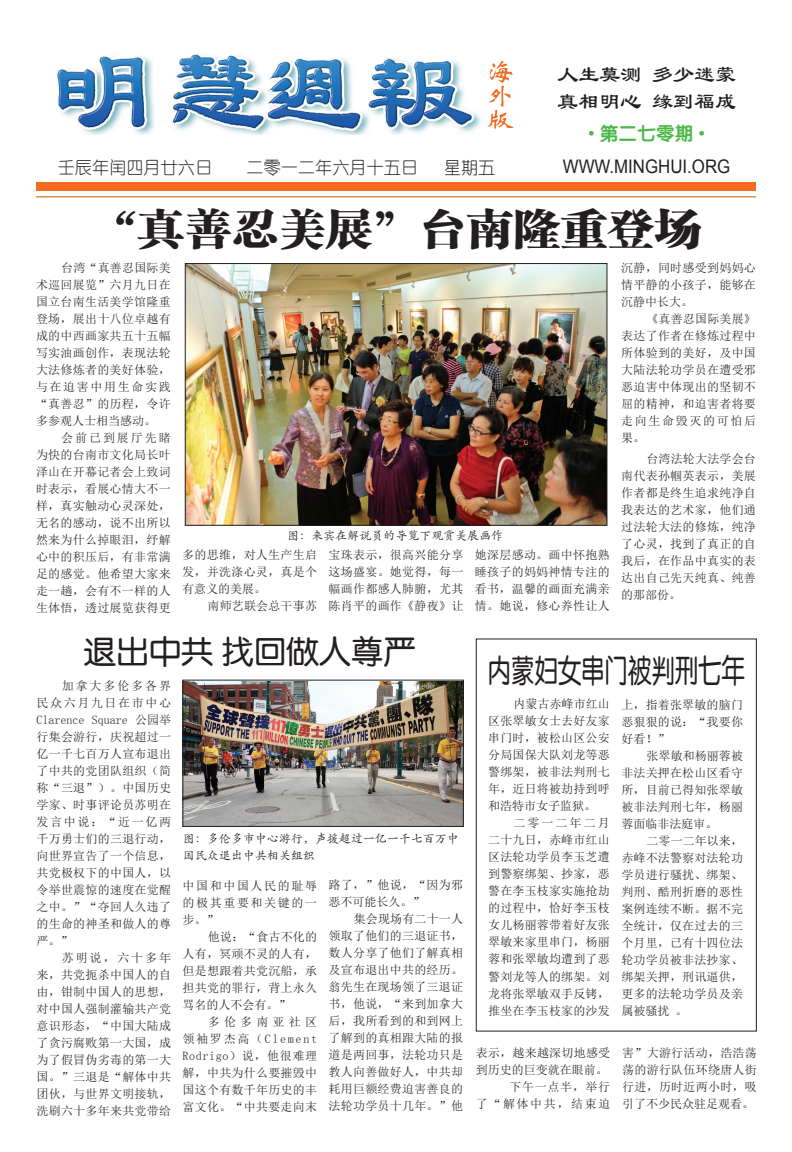
<style>
.page{position:relative;width:792px;height:1152px;background:#fff}
.page>*{position:absolute;margin:0;border:0;box-sizing:border-box;transform-origin:0 0}
.t1{font:42.3px "FZCSJW GB1 0";color:#231f20;scale:1.11 1}
.t2{font:32.4px "FZY3 JW GB1 0";color:#231f20;scale:.72 1}
.t3{font:32.4px "FZY3 JW GB1 0";color:#231f20}
.t4{font:23.4px/26.5px "Li Su";color:#231f20;scale:.9 1}
.t5{font:18.7px "Arial";color:#231f20;scale:.9 1}
.t6{font:18.7px "FZY4 JW GB1 0";color:#4cb848}
.t7{font:17.2px "You Yuan";color:#231f20}
.t8{font:12px/17px "Sim Sun";letter-spacing:.02em;color:#231f20;text-align:justify}
.t9{font:12px/17px "ST Kaiti";color:#231f20}
.t10{font:12px/17px "Sim Sun";color:#231f20}
.s1{font-family:"Arial"}
</style>
<div class="page">
<hr style="left:36px;top:196px;width:720px;height:1px;background:#d06f18">
<div style="left:36px;top:182px;width:720px;height:9px;background:#f36c21"></div>
<svg style="left:488px;top:61px;width:25px;height:68px"></svg>
<img style="left:57px;top:54px;width:424px;height:80px">
<img style="left:187px;top:265px;width:418px;height:258px">
<div style="left:185px;top:263px;width:422px;height:262px;border:1px solid #231f20"></div>
<img style="left:185px;top:682px;width:277px;height:143px">
<div style="left:183px;top:680px;width:281px;height:147px;border:1px solid #231f20"></div>
<div style="left:476px;top:639px;width:281px;height:392px;border:1px solid #231f20"></div>
<h3 class="t4" style="left:557px;top:61px;width:200px">人生莫测 多少迷蒙真相明心 缘到福成</h3>
<h3 class="t7" style="left:58px;top:158px;width:156px">壬辰年闰四月廿六日</h3>
<h3 class="t7" style="left:247px;top:158px;width:173px">二零一二年六月十五日</h3>
<h3 class="t7" style="left:444px;top:158px;width:53px">星期五</h3>
<h3 class="t6" style="left:588px;top:122px;width:118px"><span class="s1">•</span> 第二七零期 <span class="s1">•</span></h3>
<h3 class="t5" style="left:563px;top:154px;width:188px">WWW.MINGHUI.ORG</h3>
<h1 class="t1" style="left:90px;top:205px;width:552px">“真善忍美展”台南隆重登场</h1>
<p class="t8" style="left:36px;top:259px;width:136px;text-indent:25px">台湾“真善忍国际美术巡回展览”六月九日在国立台南生活美学馆隆重登场，展出十八位卓越有成的中西画家共五十五幅写实油画创作，表现法轮大法修炼者的美好体验，与在迫害中用生命实践“真善忍”的历程，令许多参观人士相当感动。</p>
<p class="t8" style="left:36px;top:429px;width:136px;text-indent:25px">会前已到展厅先睹为快的台南市文化局长叶泽山在开幕记者会上致词时表示，看展心情大不一样，真实触动心灵深处，无名的感动，说不出所以然来为什么掉眼泪，纾解心中的积压后，有非常满足的感觉。他希望大家来走一趟，会有不一样的人生体悟，透过展览获得更</p>
<p class="t9" style="left:287px;top:527px;width:217px">图：来宾在解说员的导览下观赏美展画作</p>
<p class="t8" style="left:182px;top:546px;width:136px">多的思维，对人生产生启发，并洗涤心灵，真是个有意义的美展。</p>
<p class="t8" style="left:208px;top:597px;width:111px">南师艺联会总干事苏</p>
<p class="t8" style="left:329px;top:546px;width:136px">宝珠表示，很高兴能分享这场盛宴。她觉得，每一幅画作都感人肺腑，尤其陈肖平的画作《静夜》让</p>
<p class="t8" style="left:475px;top:546px;width:136px">她深层感动。画中怀抱熟睡孩子的妈妈神情专注的看书，温馨的画面充满亲情。她说，修心养性让人</p>
<p class="t8" style="left:621px;top:259px;width:136px">沉静，同时感受到妈妈心情平静的小孩子，能够在沉静中长大。</p>
<p class="t8" style="left:621px;top:310px;width:136px;text-indent:25px">《真善忍国际美展》表达了作者在修炼过程中所体验到的美好，及中国大陆法轮功学员在遭受邪恶迫害中体现出的坚韧不屈的精神，和迫害者将要走向生命毁灭的可怕后果。</p>
<p class="t8" style="left:621px;top:451px;width:136px;text-indent:25px">台湾法轮大法学会台南代表孙帼英表示，美展作者都是终生追求纯净自我表达的艺术家，他们通过法轮大法的修炼，纯净了心灵，找到了真正的自我后，在作品中真实的表达出自己先天纯真、纯善的那部份。</p>
<h2 class="t3" style="left:84px;top:634px;width:334px">退出中共 找回做人尊严</h2>
<p class="t8" style="left:37px;top:677px;width:136px;text-indent:25px">加拿大多伦多各界民众六月九日在市中心Clarence Square 公园举行集会游行，庆祝超过一亿一千七百万人宣布退出了中共的党团队组织（简称“三退”）。中国历史学家、时事评论员苏明在发言中说：“近一亿两千万勇士们的三退行动，向世界宣告了一个信息，共党极权下的中国人，以令举世震惊的速度在觉醒之中。”“夺回人久违了的生命的神圣和做人的尊严。”</p>
<p class="t8" style="left:37px;top:949px;width:136px;text-indent:25px">苏明说，六十多年来，共党扼杀中国人的自由，钳制中国人的思想，对中国人强制灌输共产党意识形态，“中国大陆成了贪污腐败第一大国，成为了假冒伪劣毒的第一大国。”三退是“解体中共团伙，与世界文明接轨，洗刷六十多年来共党带给</p>
<p class="t9" style="left:183px;top:829px;width:277px">图：多伦多市中心游行，声援超过一亿一千七百万中国民众退出中共相关组织</p>
<p class="t8" style="left:183px;top:877px;width:136px">中国和中国人民的耻辱的极其重要和关键的一步。”</p>
<p class="t8" style="left:183px;top:928px;width:136px;text-indent:25px">他说：“食古不化的人有，冥顽不灵的人有，但是想跟着共党沉船，承担共党的罪行，背上永久骂名的人不会有。”</p>
<p class="t8" style="left:183px;top:1013px;width:136px;text-indent:25px">多伦多南亚社区领袖罗杰高（Clement Rodrigo）说，他很难理解，中共为什么要摧毁中国这个有数千年历史的丰富文化。“中共要走向末</p>
<p class="t10" style="left:329px;top:876px;width:136px">路了，”他说，“因为邪恶不可能长久。”</p>
<p class="t8" style="left:329px;top:910px;width:136px;text-indent:25px">集会现场有二十一人领取了他们的三退证书，数人分享了他们了解真相及宣布退出中共的经历。翁先生在现场领了三退证书，他说，“来到加拿大后，我所看到的和到网上了解到的真相跟大陆的报道是两回事，法轮功只是教人向善做好人，中共却耗用巨额经费迫害善良的法轮功学员十几年。”他</p>
<h2 class="t2" style="left:488px;top:654px;width:359px">内蒙妇女串门被判刑七年</h2>
<p class="t8" style="left:488px;top:696px;width:123px;text-indent:25px">内蒙古赤峰市红山区张翠敏女士去好友家串门时，被松山区公安分局国保大队刘龙等恶警绑架，被非法判刑七年，近日将被劫持到呼和浩特市女子监狱。</p>
<p class="t8" style="left:488px;top:815px;width:123px;text-indent:25px">二零一二年二月二十九日，赤峰市红山区法轮功学员李玉芝遭到警察绑架、抄家，恶警在李玉枝家实施抢劫的过程中，恰好李玉枝女儿杨丽蓉带着好友张翠敏来家里串门，杨丽蓉和张翠敏均遭到了恶警刘龙等人的绑架。刘龙将张翠敏双手反铐，推坐在李玉枝家的沙发</p>
<p class="t8" style="left:621px;top:696px;width:123px">上，指着张翠敏的脑门恶狠狠的说：“我要你好看！”</p>
<p class="t8" style="left:621px;top:747px;width:123px;text-indent:25px">张翠敏和杨丽蓉被非法关押在松山区看守所，目前已得知张翠敏被非法判刑七年，杨丽蓉面临非法庭审。</p>
<p class="t8" style="left:621px;top:832px;width:123px;text-indent:25px">二零一二年以来，赤峰不法警察对法轮功学员进行骚扰、绑架、判刑、酷刑折磨的恶性案例连续不断。据不完全统计，仅在过去的三个月里，已有十四位法轮功学员被非法抄家、绑架关押，刑讯逼供，更多的法轮功学员及亲属被骚扰 。</p>
<p class="t8" style="left:476px;top:1044px;width:136px;text-align:right">表示，越来越深切地感受到历史的巨变就在眼前。下午一点半，举行<br>了“解体中共，结束迫</p>
<p class="t8" style="left:622px;top:1044px;width:136px">害”大游行活动，浩浩荡荡的游行队伍环绕唐人街行进，历时近两小时，吸引了不少民众驻足观看。</p>
</div>
